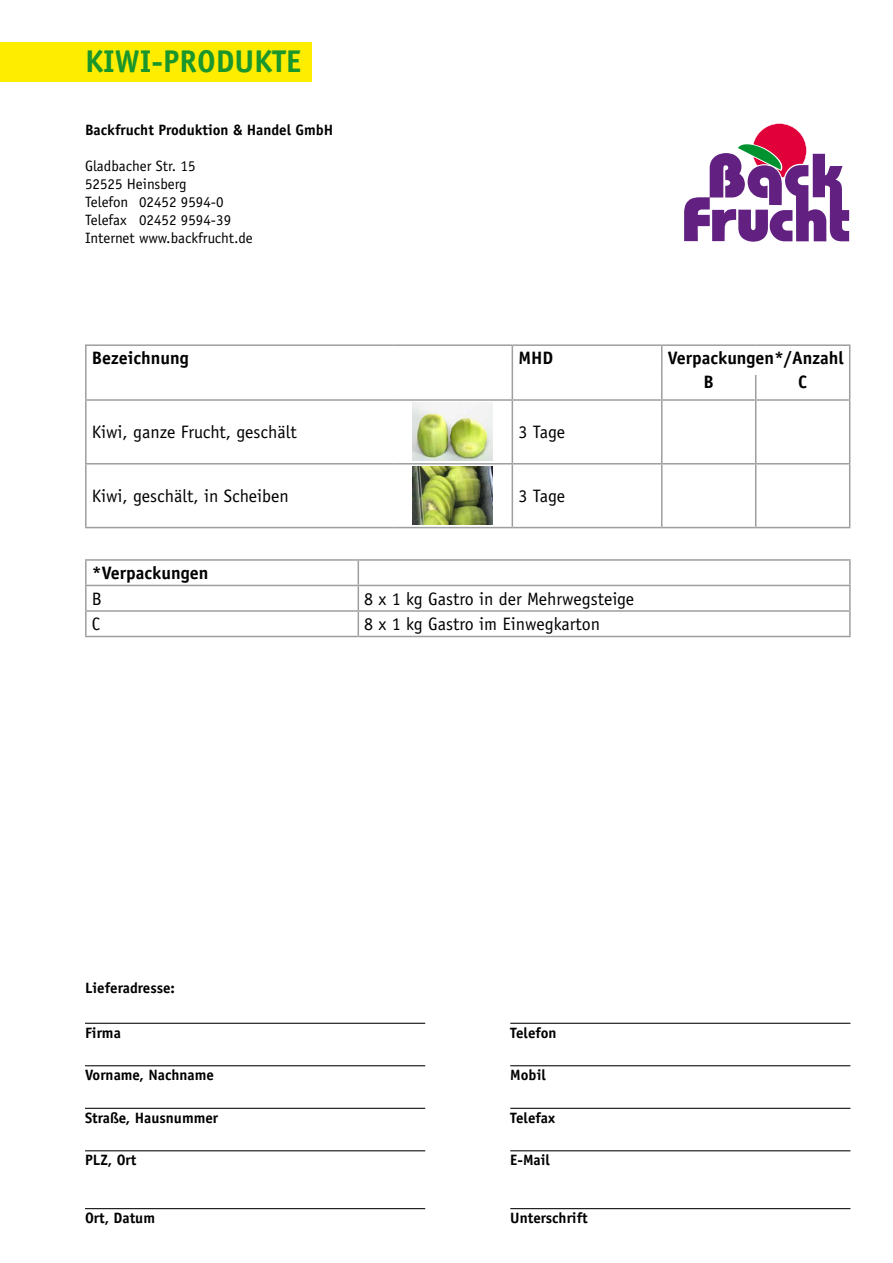
<style>
.page{position:relative;width:893px;height:1263px;background:#fff}
.page>*{position:absolute;margin:0;border:0;box-sizing:border-box;transform-origin:0 0}
.t1{font:700 31.5px "Officina Sans Std";color:#1a962b}
.t2{font:18px "Officina Sans Std";color:#000}
.t3{font:700 18px/23.7px "Officina Sans Std";color:#000}
.t4{font:700 15px "Officina Sans Std";color:#000}
.t5{font:15px/18px "Officina Sans Std";color:#000}
</style>
<div class="page">
<div style="left:0;top:43px;width:311px;height:39px;background:#ffed00"></div>
<hr style="left:85px;top:344px;width:308px;height:2px;background:#9c9e9f">
<hr style="left:393px;top:344px;width:119px;height:2px;background:#9c9e9f">
<hr style="left:512px;top:344px;width:150px;height:2px;background:#9c9e9f">
<hr style="left:662px;top:344px;width:94px;height:2px;background:#9c9e9f">
<hr style="left:756px;top:344px;width:94px;height:2px;background:#9c9e9f">
<svg style="left:755px;top:375px;width:1px;height:24px"></svg>
<svg style="left:849px;top:346px;width:1px;height:53px"></svg>
<hr style="left:755px;top:401px;width:1px;height:62px;background:#9c9e9f">
<hr style="left:849px;top:401px;width:1px;height:62px;background:#9c9e9f">
<hr style="left:85px;top:463px;width:308px;height:1px;background:#9c9e9f">
<hr style="left:393px;top:463px;width:119px;height:1px;background:#9c9e9f">
<hr style="left:512px;top:463px;width:150px;height:1px;background:#9c9e9f">
<hr style="left:662px;top:463px;width:94px;height:1px;background:#9c9e9f">
<hr style="left:756px;top:463px;width:94px;height:1px;background:#9c9e9f">
<hr style="left:755px;top:464px;width:1px;height:63px;background:#9c9e9f">
<hr style="left:849px;top:464px;width:1px;height:63px;background:#9c9e9f">
<hr style="left:85px;top:527px;width:308px;height:1px;background:#9c9e9f">
<hr style="left:393px;top:527px;width:119px;height:1px;background:#9c9e9f">
<hr style="left:512px;top:527px;width:150px;height:1px;background:#9c9e9f">
<hr style="left:662px;top:527px;width:94px;height:1px;background:#9c9e9f">
<hr style="left:756px;top:527px;width:94px;height:1px;background:#9c9e9f">
<hr style="left:85px;top:346px;width:2px;height:29px;background:#9c9e9f">
<hr style="left:85px;top:375px;width:2px;height:24px;background:#9c9e9f">
<hr style="left:85px;top:401px;width:2px;height:62px;background:#9c9e9f">
<hr style="left:85px;top:464px;width:2px;height:63px;background:#9c9e9f">
<hr style="left:85px;top:399px;width:308px;height:2px;background:#9c9e9f">
<hr style="left:393px;top:399px;width:119px;height:2px;background:#9c9e9f">
<hr style="left:512px;top:399px;width:150px;height:2px;background:#9c9e9f">
<hr style="left:662px;top:399px;width:94px;height:2px;background:#9c9e9f">
<hr style="left:756px;top:399px;width:94px;height:2px;background:#9c9e9f">
<svg style="left:661px;top:346px;width:1px;height:53px"></svg>
<hr style="left:661px;top:401px;width:1px;height:62px;background:#9c9e9f">
<hr style="left:661px;top:464px;width:1px;height:63px;background:#9c9e9f">
<svg style="left:512px;top:346px;width:1px;height:53px"></svg>
<hr style="left:512px;top:401px;width:1px;height:62px;background:#9c9e9f">
<hr style="left:512px;top:464px;width:1px;height:63px;background:#9c9e9f">
<img style="left:412px;top:403px;width:80px;height:58px">
<img style="left:412px;top:467px;width:80px;height:58px">
<hr style="left:85px;top:559px;width:273px;height:2px;background:#9c9e9f">
<hr style="left:358px;top:559px;width:493px;height:2px;background:#9c9e9f">
<hr style="left:849px;top:561px;width:2px;height:24px;background:#9c9e9f">
<hr style="left:85px;top:585px;width:273px;height:1px;background:#9c9e9f">
<hr style="left:358px;top:585px;width:493px;height:1px;background:#9c9e9f">
<hr style="left:849px;top:586px;width:2px;height:24px;background:#9c9e9f">
<hr style="left:85px;top:610px;width:273px;height:2px;background:#9c9e9f">
<hr style="left:358px;top:610px;width:493px;height:2px;background:#9c9e9f">
<svg style="left:358px;top:561px;width:1px;height:75px"></svg>
<hr style="left:849px;top:612px;width:2px;height:24px;background:#9c9e9f">
<hr style="left:85px;top:636px;width:273px;height:1px;background:#9c9e9f">
<hr style="left:358px;top:636px;width:493px;height:1px;background:#9c9e9f">
<hr style="left:85px;top:561px;width:2px;height:24px;background:#9c9e9f">
<hr style="left:85px;top:586px;width:2px;height:24px;background:#9c9e9f">
<hr style="left:85px;top:612px;width:2px;height:24px;background:#9c9e9f">
<svg style="left:684px;top:123px;width:166px;height:119px"></svg>
<hr style="left:510px;top:1023px;width:340px;height:1px;background:#000">
<hr style="left:510px;top:1065px;width:340px;height:1px;background:#000">
<hr style="left:510px;top:1108px;width:340px;height:1px;background:#000">
<hr style="left:85px;top:1023px;width:340px;height:1px;background:#000">
<hr style="left:85px;top:1065px;width:340px;height:1px;background:#000">
<hr style="left:85px;top:1108px;width:340px;height:1px;background:#000">
<hr style="left:85px;top:1150px;width:340px;height:1px;background:#000">
<hr style="left:85px;top:1208px;width:340px;height:1px;background:#000">
<hr style="left:510px;top:1150px;width:340px;height:1px;background:#000">
<hr style="left:510px;top:1208px;width:340px;height:1px;background:#000">
<h1 class="t1" style="left:85px;top:41px;width:218px">KIWI-PRODUKTE</h1>
<p class="t4" style="left:85px;top:121px;width:250px">Backfrucht Produktion &amp; Handel GmbH</p>
<p class="t5" style="left:85px;top:157px;width:169px">Gladbacher Str. 15<br>52525 Heinsberg<br>Telefon 02452 9594-0<br>Telefax 02452 9594-39<br>Internet www.backfrucht.de</p>
<p class="t3" style="left:92px;top:346px;width:99px">Bezeichnung</p>
<p class="t3" style="left:518px;top:346px;width:36px">MHD</p>
<p class="t3" style="left:704px;top:346px;width:142px;text-indent:-36px">Verpackungen*/Anzahl<br>B</p>
<p class="t3" style="left:798px;top:370px;width:10px">C</p>
<p class="t2" style="left:92px;top:422px;width:207px">Kiwi, ganze Frucht, geschält</p>
<p class="t2" style="left:518px;top:422px;width:48px">3 Tage</p>
<p class="t2" style="left:92px;top:486px;width:199px">Kiwi, geschält, in Scheiben</p>
<p class="t2" style="left:518px;top:486px;width:48px">3 Tage</p>
<p class="t3" style="left:92px;top:561px;width:118px">*Verpackungen</p>
<p class="t2" style="left:92px;top:588px;width:12px">B</p>
<p class="t2" style="left:364px;top:588px;width:271px">8 x 1 kg Gastro in der Mehrwegsteige</p>
<p class="t2" style="left:92px;top:613px;width:10px">C</p>
<p class="t2" style="left:364px;top:613px;width:237px">8 x 1 kg Gastro im Einwegkarton</p>
<p class="t4" style="left:85px;top:979px;width:92px">Lieferadresse:</p>
<p class="t4" style="left:85px;top:1023px;width:37px">Firma</p>
<p class="t4" style="left:510px;top:1023px;width:48px">Telefon</p>
<p class="t4" style="left:85px;top:1066px;width:130px">Vorname, Nachname</p>
<p class="t4" style="left:510px;top:1066px;width:37px">Mobil</p>
<p class="t4" style="left:85px;top:1108px;width:135px">Straße, Hausnummer</p>
<p class="t4" style="left:510px;top:1108px;width:46px">Telefax</p>
<p class="t4" style="left:85px;top:1151px;width:53px">PLZ, Ort</p>
<p class="t4" style="left:85px;top:1208px;width:71px">Ort, Datum</p>
<p class="t4" style="left:510px;top:1151px;width:41px">E-Mail</p>
<p class="t4" style="left:510px;top:1208px;width:79px">Unterschrift</p>
</div>
